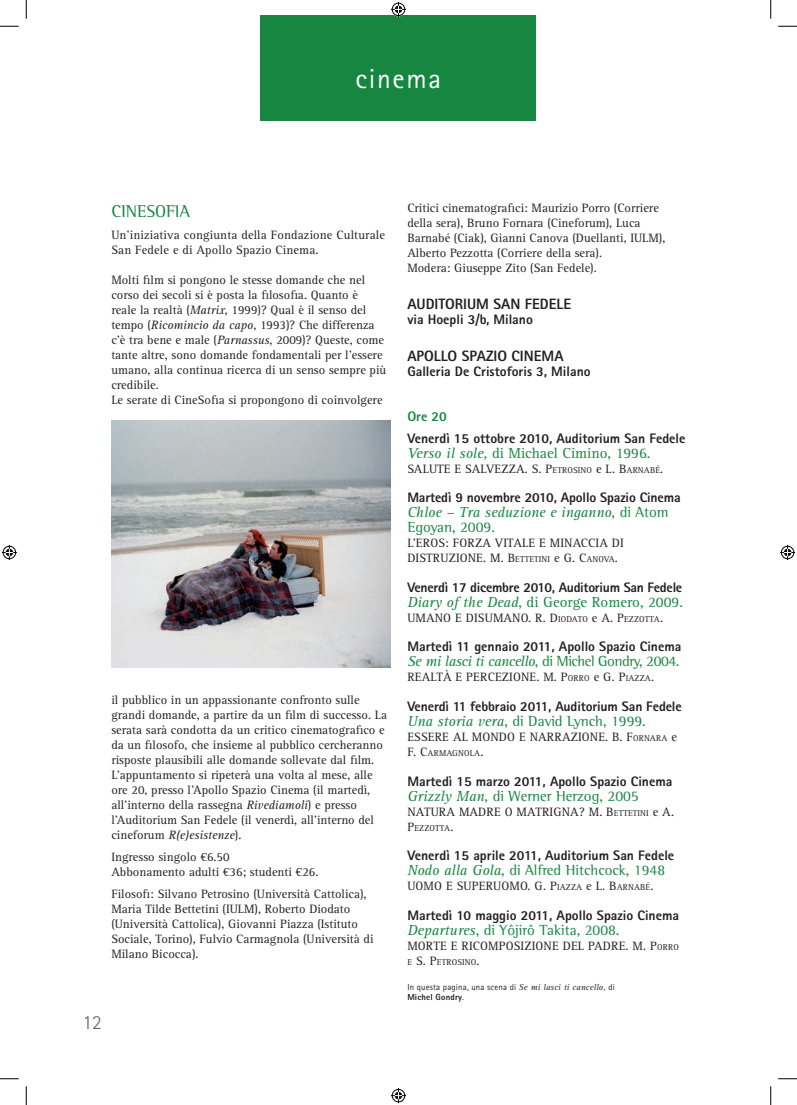
<style>
.page{position:relative;width:797px;height:1105px;background:#fff}
.page>*{position:absolute;margin:0;border:0;box-sizing:border-box;transform-origin:0 0}
.t1{font:27.5px "Agfa Rotis Sans Serif";letter-spacing:.06em;color:#fff}
.t2{font:300 20px "Agfa Rotis Sans Serif";color:#656568}
.t3{font:17.5px "Agfa Rotis Semi Serif";color:#168641}
.t4{font:15px "Agfa Rotis Semi Serif";color:#168641}
.t5{font:15px "Agfa Rotis Serif";color:#168641}
.t6{font:15px "Agfa Rotis Semi Serif";letter-spacing:-.03em;color:#168641}
.t7{font:800 15px "Agfa Rotis Sans Serif";color:#231f20}
.t8{font:italic 15px "Agfa Rotis Serif";color:#168641}
.t9{font:800 13.75px "Agfa Rotis Sans Serif";color:#231f20}
.t10{font:800 13.75px "Agfa Rotis Sans Serif";letter-spacing:-.02em;color:#231f20}
.t11{font:800 13.75px "Agfa Rotis Sans Serif";color:#168641}
.t12{font:12.5px/15px "Agfa Rotis Serif";color:#231f20}
.t13{font:8.75px "Agfa Rotis Serif";letter-spacing:.015em;color:#231f20}
.t14{font:8.75px/10.5px "Agfa Rotis Sans Serif";letter-spacing:.02em;color:#231f20}
.s1{font-style:italic}
.s2{font-size:12.5px}
.s3{font-family:"Agfa Rotis Semi Serif";font-style:normal}
.s4{font-family:"Agfa Rotis Serif";font-style:italic}
.s5{font-weight:800}
</style>
<div class="page">
<div style="left:261px;top:16px;width:275px;height:105px;background:#168641"></div>
<img style="left:111px;top:420px;width:279px;height:248px">
<svg style="left:0;top:25px;width:19px;height:2px"></svg>
<svg style="left:778px;top:25px;width:19px;height:2px"></svg>
<svg style="left:0;top:1078px;width:19px;height:1px"></svg>
<svg style="left:778px;top:1078px;width:19px;height:1px"></svg>
<svg style="left:25px;top:0;width:2px;height:19px"></svg>
<svg style="left:25px;top:1086px;width:2px;height:19px"></svg>
<svg style="left:770px;top:0;width:1px;height:19px"></svg>
<svg style="left:770px;top:1086px;width:1px;height:19px"></svg>
<svg style="left:391px;top:2px;width:15px;height:15px"></svg>
<svg style="left:391px;top:1088px;width:15px;height:15px"></svg>
<svg style="left:2px;top:545px;width:15px;height:15px"></svg>
<svg style="left:780px;top:545px;width:15px;height:15px"></svg>
<h1 class="t1" style="left:355px;top:62px;width:87px">cinema</h1>
<h3 class="t3" style="left:111px;top:201px;width:80px">CINESOFIA</h3>
<p class="t12" style="left:111px;top:227px;width:275px">Un’iniziativa congiunta della Fondazione Culturale<br>San Fedele e di Apollo Spazio Cinema.</p>
<p class="t12" style="left:111px;top:272px;width:276px">Molti film si pongono le stesse domande che nel corso dei secoli si è posta la filosofia. Quanto è<br>reale la realtà (<span class="s1">Matrix</span>, 1999)? Qual è il senso del tempo (<span class="s1">Ricomincio da capo</span>, 1993)? Che differenza c’è tra bene e male (<span class="s1">Parnassus</span>, 2009)? Queste, come tante altre, sono domande fondamentali per l’essere umano, alla continua ricerca di un senso sempre più credibile.<br>Le serate di CineSofia si propongono di coinvolgere</p>
<p class="t12" style="left:111px;top:692px;width:277px">il pubblico in un appassionante confronto sulle grandi domande, a partire da un film di successo. La serata sarà condotta da un critico cinematografico e da un filosofo, che insieme al pubblico cercheranno risposte plausibili alle domande sollevate dal film.<br>L’appuntamento si ripeterà una volta al mese, alle ore 20, presso l’Apollo Spazio Cinema (il martedì, all’interno della rassegna <span class="s1">Rivediamoli</span>) e presso l’Auditorium San Fedele (il venerdì, all’interno del cineforum <span class="s1">R(e)esistenze</span>).</p>
<p class="t12" style="left:111px;top:850px;width:208px">Ingresso singolo €6.50<br>Abbonamento adulti €36; studenti €26.</p>
<p class="t12" style="left:111px;top:887px;width:264px">Filosofi: Silvano Petrosino (Università Cattolica), Maria Tilde Bettetini (IULM), Roberto Diodato (Università Cattolica), Giovanni Piazza (Istituto Sociale, Torino), Fulvio Carmagnola (Università di Milano Bicocca).</p>
<h2 class="t2" style="left:82px;top:1011px;width:21px">12</h2>
<p class="t12" style="left:407px;top:201px;width:259px">Critici cinematografici: Maurizio Porro (Corriere della sera), Bruno Fornara (Cineforum), Luca Barnabé (Ciak), Gianni Canova (Duellanti, IULM), Alberto Pezzotta (Corriere della sera).<br>Modera: Giuseppe Zito (San Fedele).</p>
<p class="t7" style="left:407px;top:295px;width:18px">Auditorium</p>
<p class="t7" style="left:493px;top:295px;width:48px">San Fedele</p>
<p class="t9" style="left:407px;top:311px;width:127px">via Hoepli 3/b, Milano</p>
<p class="t7" style="left:407px;top:347px;width:18px">Apollo</p>
<p class="t7" style="left:462px;top:347px;width:16px">Spazio</p>
<p class="t7" style="left:511px;top:347px;width:18px">Cinema</p>
<p class="t9" style="left:407px;top:363px;width:185px">Galleria De Cristoforis 3, Milano</p>
<p class="t11" style="left:407px;top:407px;width:41px">Ore 20</p>
<p class="t9" style="left:407px;top:429px;width:280px">Venerdì 15 ottobre 2010, Auditorium San Fedele</p>
<p class="t5" style="left:407px;top:444px;width:244px"><span class="s1">Verso il sole,</span> di Michael Cimino, 1996.</p>
<p class="t12" style="left:407px;top:461px;width:15px">Salute</p>
<p class="t12" style="left:454px;top:461px;width:20px">e salvezza</p>
<p class="t13" style="left:524px;top:465px;width:140px"><span class="s2">.</span> <span class="s2">S. P</span>ETROSINO <span class="s2">e</span> <span class="s2">L. B</span>ARNABÉ<span class="s2">.</span></p>
<p class="t9" style="left:407px;top:489px;width:275px">Martedì 9 novembre 2010, Apollo Spazio Cinema</p>
<p class="t8" style="left:407px;top:504px;width:263px">Chloe – Tra seduzione e inganno<span class="s3">, di Atom</span></p>
<p class="t4" style="left:407px;top:518px;width:89px">Egoyan, 2009.</p>
<p class="t12" style="left:407px;top:536px;width:17px">L’eros</p>
<p class="t12" style="left:445px;top:536px;width:17px">: forza</p>
<p class="t12" style="left:495px;top:536px;width:8px">vitale</p>
<p class="t12" style="left:539px;top:536px;width:19px">e minaccia</p>
<p class="t12" style="left:612px;top:536px;width:7px">di</p>
<p class="t12" style="left:407px;top:551px;width:8px">distruzione</p>
<p class="t13" style="left:483px;top:554px;width:136px"><span class="s2">.</span> <span class="s2">M. B</span>ETTETINI <span class="s2">e</span> <span class="s2">G. C</span>ANOVA<span class="s2">.</span></p>
<p class="t10" style="left:407px;top:578px;width:276px">Venerdì 17 dicembre 2010, Auditorium San Fedele</p>
<p class="t5" style="left:407px;top:593px;width:277px"><span class="s1">Diary of the Dead</span>, di George Romero, 2009.</p>
<p class="t12" style="left:407px;top:611px;width:18px">Umano</p>
<p class="t12" style="left:455px;top:611px;width:20px">e disumano</p>
<p class="t13" style="left:528px;top:614px;width:136px"><span class="s2">.</span> <span class="s2">R. D</span>IODATO <span class="s2">e</span> <span class="s2">A. P</span>EZZOTTA<span class="s2">.</span></p>
<p class="t9" style="left:407px;top:638px;width:275px">Martedì 11 gennaio 2011, Apollo Spazio Cinema</p>
<p class="t6" style="left:407px;top:653px;width:273px"><span class="s4">Se mi lasci ti cancello</span>, di Michel Gondry, 2004.</p>
<p class="t12" style="left:407px;top:670px;width:16px">Realt</p>
<p class="t12" style="left:443px;top:670px;width:32px">à e percezione</p>
<p class="t13" style="left:536px;top:674px;width:119px"><span class="s2">.</span> <span class="s2">M. P</span>ORRO <span class="s2">e</span> <span class="s2">G. P</span>IAZZA<span class="s2">.</span></p>
<p class="t9" style="left:407px;top:698px;width:276px">Venerdì 11 febbraio 2011, Auditorium San Fedele</p>
<p class="t4" style="left:407px;top:712px;width:240px"><span class="s4">Una storia vera</span>, di David Lynch, 1999.</p>
<p class="t12" style="left:407px;top:730px;width:15px">Essere</p>
<p class="t12" style="left:453px;top:730px;width:29px">al mondo</p>
<p class="t12" style="left:519px;top:730px;width:20px">e narrazione</p>
<p class="t13" style="left:605px;top:733px;width:73px"><span class="s2">.</span> <span class="s2">B. F</span>ORNARA <span class="s2">e</span></p>
<p class="t13" style="left:407px;top:748px;width:78px"><span class="s2">F. C</span>ARMAGNOLA<span class="s2">.</span></p>
<p class="t9" style="left:407px;top:772px;width:267px">Martedì 15 marzo 2011, Apollo Spazio Cinema</p>
<p class="t4" style="left:407px;top:787px;width:233px"><span class="s4">Grizzly Man</span>, di Werner Herzog, 2005</p>
<p class="t12" style="left:407px;top:804px;width:18px">Natura</p>
<p class="t12" style="left:459px;top:804px;width:10px">madre</p>
<p class="t12" style="left:504px;top:804px;width:21px">o matrigna</p>
<p class="t13" style="left:579px;top:808px;width:96px"><span class="s2">?</span> <span class="s2">M. B</span>ETTETINI <span class="s2">e</span> <span class="s2">A.</span></p>
<p class="t13" style="left:407px;top:823px;width:48px"><span class="s2">P</span>EZZOTTA<span class="s2">.</span></p>
<p class="t9" style="left:407px;top:847px;width:268px">Venerdì 15 aprile 2011, Auditorium San Fedele</p>
<p class="t4" style="left:407px;top:861px;width:259px"><span class="s4">Nodo alla Gola</span>, di Alfred Hitchcock, 1948</p>
<p class="t12" style="left:407px;top:879px;width:18px">Uomo</p>
<p class="t12" style="left:446px;top:879px;width:20px">e superuomo</p>
<p class="t13" style="left:527px;top:882px;width:127px"><span class="s2">.</span> <span class="s2">G. P</span>IAZZA <span class="s2">e</span> <span class="s2">L. B</span>ARNABÉ<span class="s2">.</span></p>
<p class="t9" style="left:407px;top:906px;width:273px">Martedì 10 maggio 2011, Apollo Spazio Cinema</p>
<p class="t4" style="left:407px;top:921px;width:214px"><span class="s4">Departures</span>, di Yôjirô Takita, 2008.</p>
<p class="t12" style="left:407px;top:938px;width:19px">Morte</p>
<p class="t12" style="left:451px;top:938px;width:19px">e ricomposizione</p>
<p class="t12" style="left:563px;top:938px;width:8px">del</p>
<p class="t12" style="left:588px;top:938px;width:9px">padre</p>
<p class="t13" style="left:625px;top:942px;width:55px"><span class="s2">.</span> <span class="s2">M. P</span>ORRO</p>
<p class="t13" style="left:407px;top:957px;width:74px">E <span class="s2">S. P</span>ETROSINO<span class="s2">.</span></p>
<p class="t14" style="left:407px;top:981px;width:209px">In questa pagina, una scena di <span class="s4">Se mi lasci ti cancello,</span> di<br><span class="s5">Michel Gondry</span>.</p>
</div>
